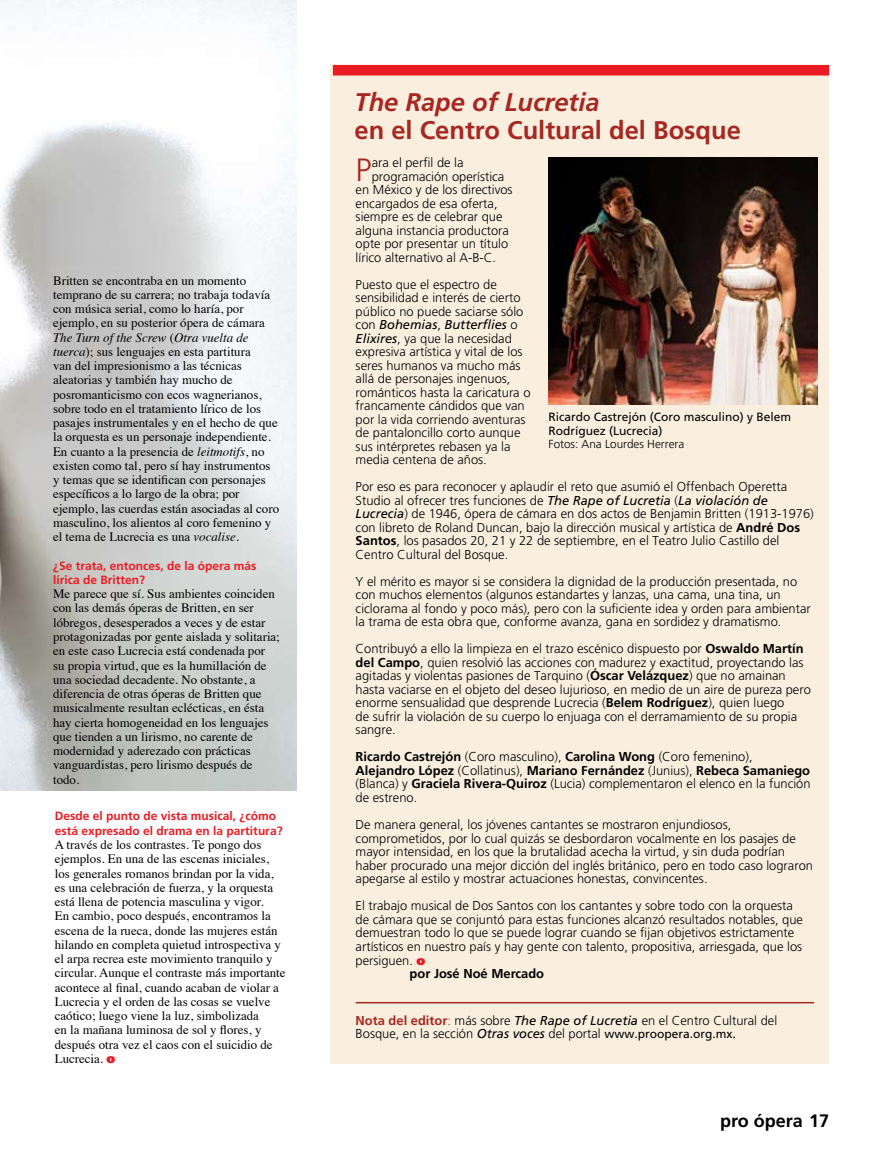
<style>
.page{position:relative;width:893px;height:1170px;background:#fff}
.page>*{position:absolute;margin:0;border:0;box-sizing:border-box;transform-origin:0 0}
.t1{font:300 32.25px "Frutiger";color:#a62822}
.t2{font:700 25.5px "Frutiger";color:#a62822}
.t3{font:italic 700 25.5px "Frutiger";color:#a62822}
.t4{font:700 18px "Frutiger";color:#000}
.t5{font:300 12.9px/13.5px "Frutiger";color:#000}
.t6{font:12.9px/14.2px "Times";color:#000}
.t7{font:700 12.9px "Frutiger";color:#000}
.t8{font:700 12px/14.2px "Frutiger";color:#e91c23}
.t9{font:12px/13.5px "Frutiger";color:#000}
.t10{font:300 11.7px "Frutiger";color:#000}
.s1{font-style:italic}
.s2{font-family:"Frutiger";font-weight:900;color:#e91c23}
.s3{font-weight:400;font-style:italic}
.s4{font-weight:700}
.s5{font-weight:900;color:#e91c23}
.s6{font-weight:700;color:#a62822}
.s7{color:#a62822}
.s8{font-weight:400;font-size:12px}
</style>
<div class="page">
<div style="left:330px;top:64px;width:499px;height:999px;background:#faefdf"></div>
<img style="left:0;top:0;width:297px;height:790px">
<img style="left:548px;top:158px;width:270px;height:246px">
<div style="left:333px;top:65px;width:496px;height:10px;background:#e91c23"></div>
<hr style="left:356px;top:1001px;width:458px;height:2px;background:#a62822">
<p class="t6" style="left:53px;top:272px;width:228px">Britten se encontraba en un momento temprano de su carrera; no trabaja todavía con música serial, como lo haría, por ejemplo, en su posterior ópera de cámara <span class="s1">The Turn of the Screw</span> (<span class="s1">Otra vuelta de tuerca</span>); sus lenguajes en esta partitura<br>van del impresionismo a las técnicas aleatorias y también hay mucho de posromanticismo con ecos wagnerianos, sobre todo en el tratamiento lírico de los pasajes instrumentales y en el hecho de que la orquesta es un personaje independiente.<br>En cuanto a la presencia de <span class="s1">leitmotifs</span>, no existen como tal, pero sí hay instrumentos y temas que se identifican con personajes específicos a lo largo de la obra; por ejemplo, las cuerdas están asociadas al coro masculino, los alientos al coro femenino y el tema de Lucrecia es una <span class="s1">vocalise</span>.</p>
<p class="t8" style="left:53px;top:558px;width:205px">¿Se trata, entonces, de la ópera más lírica de Britten?</p>
<p class="t6" style="left:53px;top:585px;width:228px">Me parece que sí. Sus ambientes coinciden con las demás óperas de Britten, en ser lóbregos, desesperados a veces y de estar protagonizadas por gente aislada y solitaria; en este caso Lucrecia está condenada por<br>su propia virtud, que es la humillación de una sociedad decadente. No obstante, a diferencia de otras óperas de Britten que musicalmente resultan eclécticas, en ésta hay cierta homogeneidad en los lenguajes que tienden a un lirismo, no carente de modernidad y aderezado con prácticas vanguardistas, pero lirismo después de todo.</p>
<p class="t8" style="left:55px;top:809px;width:229px">Desde el punto de vista musical, ¿cómo está expresado el drama en la partitura?</p>
<p class="t6" style="left:55px;top:836px;width:232px">A través de los contrastes. Te pongo dos ejemplos. En una de las escenas iniciales, los generales romanos brindan por la vida, es una celebración de fuerza, y la orquesta está llena de potencia masculina y vigor.<br>En cambio, poco después, encontramos la escena de la rueca, donde las mujeres están hilando en completa quietud introspectiva y el arpa recrea este movimiento tranquilo y circular. Aunque el contraste más importante acontece al final, cuando acaban de violar a Lucrecia y el orden de las cosas se vuelve caótico; luego viene la luz, simbolizada<br>en la mañana luminosa de sol y flores, y después otra vez el caos con el suicidio de Lucrecia. <span class="s2">o</span></p>
<h2 class="t3" style="left:354px;top:87px;width:247px">The Rape of Lucretia</h2>
<h2 class="t2" style="left:354px;top:115px;width:388px">en el Centro Cultural del Bosque</h2>
<h1 class="t1" style="left:356px;top:151px;width:18px">P</h1>
<p class="t5" style="left:372px;top:156px;width:93px">ara el perfil de la</p>
<p class="t5" style="left:372px;top:169px;width:134px">programación operística</p>
<p class="t5" style="left:356px;top:183px;width:158px">en México y de los directivos</p>
<p class="t5" style="left:356px;top:196px;width:143px">encargados de esa oferta,</p>
<p class="t5" style="left:356px;top:210px;width:148px">siempre es de celebrar que</p>
<p class="t5" style="left:356px;top:223px;width:155px">alguna instancia productora</p>
<p class="t5" style="left:356px;top:237px;width:154px">opte por presentar un título</p>
<p class="t5" style="left:356px;top:250px;width:142px">lírico alternativo al A-B-C.</p>
<p class="t5" style="left:356px;top:277px;width:176px">Puesto que el espectro de sensibilidad e interés de cierto público no puede saciarse sólo con <span class="s3">Bohemias</span>, <span class="s3">Butterflies</span> o<br><span class="s3">Elixires</span>, ya que la necesidad expresiva artística y vital de los seres humanos va mucho más allá de personajes ingenuos, románticos hasta la caricatura o francamente cándidos que van por la vida corriendo aventuras de pantaloncillo corto aunque sus intérpretes rebasen ya la media centena de años.</p>
<p class="t5" style="left:356px;top:480px;width:460px">Por eso es para reconocer y aplaudir el reto que asumió el Offenbach Operetta Studio al ofrecer tres funciones de <span class="s3">The Rape of Lucretia</span> (<span class="s3">La violación de Lucrecia</span>) de 1946, ópera de cámara en dos actos de Benjamin Britten (1913-1976) con libreto de Roland Duncan, bajo la dirección musical y artística de <span class="s4">André Dos Santos</span>, los pasados 20, 21 y 22 de septiembre, en el Teatro Julio Castillo del Centro Cultural del Bosque.</p>
<p class="t5" style="left:356px;top:574px;width:457px">Y el mérito es mayor si se considera la dignidad de la producción presentada, no con muchos elementos (algunos estandartes y lanzas, una cama, una tina, un ciclorama al fondo y poco más), pero con la suficiente idea y orden para ambientar la trama de esta obra que, conforme avanza, gana en sordidez y dramatismo.</p>
<p class="t5" style="left:356px;top:642px;width:457px">Contribuyó a ello la limpieza en el trazo escénico dispuesto por <span class="s4">Oswaldo Martín del Campo</span>, quien resolvió las acciones con madurez y exactitud, proyectando las agitadas y violentas pasiones de Tarquino (<span class="s4">Óscar Velázquez</span>) que no amainan hasta vaciarse en el objeto del deseo lujurioso, en medio de un aire de pureza pero enorme sensualidad que desprende Lucrecia (<span class="s4">Belem Rodríguez</span>), quien luego<br>de sufrir la violación de su cuerpo lo enjuaga con el derramamiento de su propia sangre.</p>
<p class="t5" style="left:356px;top:750px;width:456px"><span class="s4">Ricardo Castrejón</span> (Coro masculino), <span class="s4">Carolina Wong</span> (Coro femenino), <span class="s4">Alejandro López</span> (Collatinus), <span class="s4">Mariano Fernández</span> (Junius), <span class="s4">Rebeca Samaniego </span>(Blanca) y <span class="s4">Graciela Rivera-Quiroz</span> (Lucia) complementaron el elenco en la función de estreno.</p>
<p class="t5" style="left:356px;top:817px;width:459px">De manera general, los jóvenes cantantes se mostraron enjundiosos, comprometidos, por lo cual quizás se desbordaron vocalmente en los pasajes de mayor intensidad, en los que la brutalidad acecha la virtud, y sin duda podrían haber procurado una mejor dicción del inglés británico, pero en todo caso lograron apegarse al estilo y mostrar actuaciones honestas, convincentes.</p>
<p class="t5" style="left:356px;top:898px;width:439px">El trabajo musical de Dos Santos con los cantantes y sobre todo con la orquesta</p>
<p class="t5" style="left:356px;top:912px;width:449px">de cámara que se conjuntó para estas funciones alcanzó resultados notables, que</p>
<p class="t5" style="left:356px;top:925px;width:440px">demuestran todo lo que se puede lograr cuando se fijan objetivos estrictamente</p>
<p class="t5" style="left:356px;top:939px;width:448px">artísticos en nuestro país y hay gente con talento, propositiva, arriesgada, que los</p>
<p class="t5" style="left:356px;top:953px;width:71px">persiguen. <span class="s5">o</span></p>
<p class="t7" style="left:410px;top:966px;width:136px">por José Noé Mercado</p>
<p class="t5" style="left:356px;top:1013px;width:423px"><span class="s6">Nota del editor</span><span class="s7">:</span> más sobre <span class="s3">The Rape of Lucretia</span> en el Centro Cultural del<br>Bosque, en la sección <span class="s3">Otras voces</span> del portal <span class="s8">www.proopera.org.mx.</span></p>
<p class="t9" style="left:548px;top:410px;width:244px">Ricardo Castrejón (Coro masculino) y Belem<br>Rodríguez (Lucrecia)</p>
<p class="t10" style="left:548px;top:437px;width:137px">Fotos: Ana Lourdes Herrera</p>
<h3 class="t4" style="left:720px;top:1109px;width:111px">pro ópera 17</h3>
</div>
